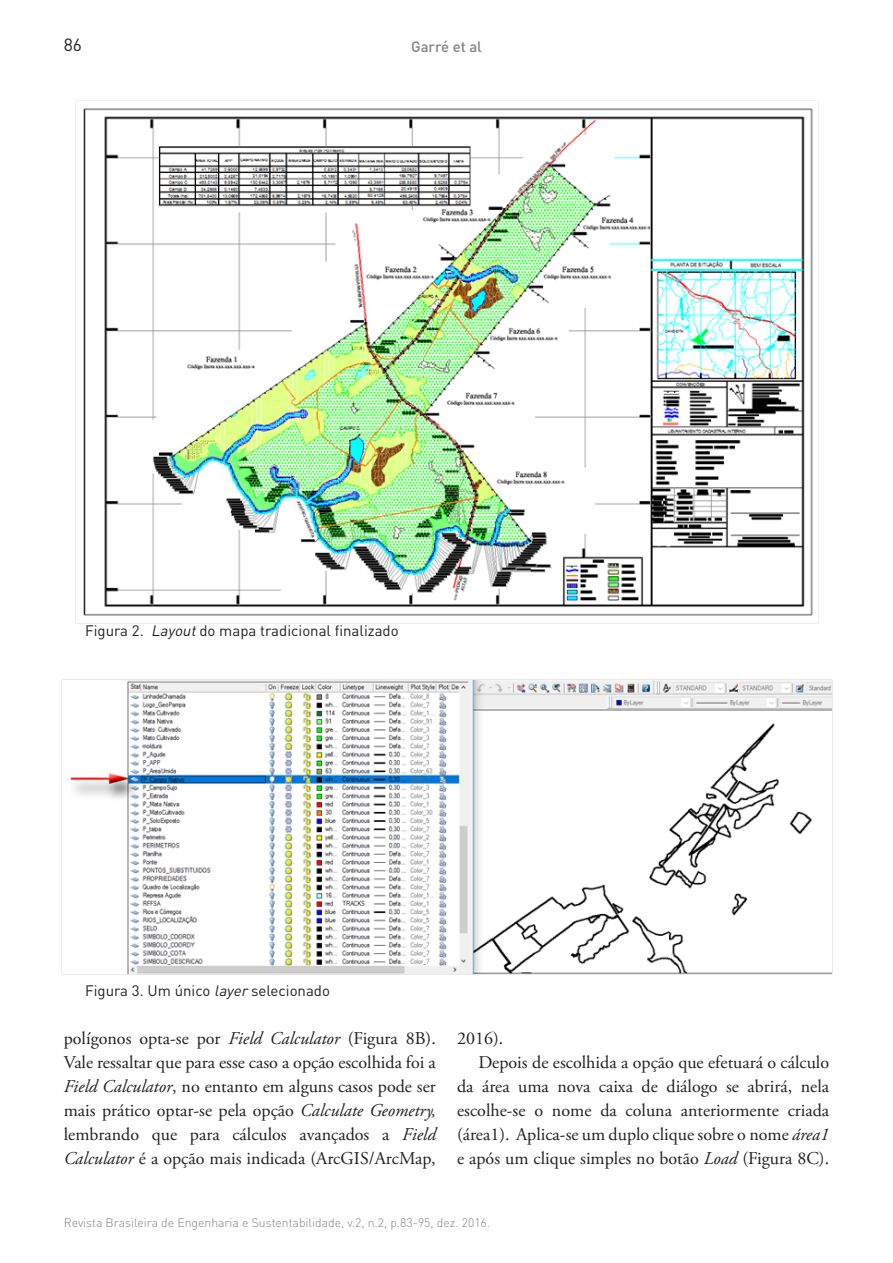
<style>
.page{position:relative;width:893px;height:1263px;background:#fff}
.page>*{position:absolute;margin:0;border:0;box-sizing:border-box;transform-origin:0 0}
.RBES_Corpo_de_texto{font:18px/24px "Adobe Garamond Pro";color:#231f20;text-align:justify}
.t1{font:17.55px "DIN";color:#231f20}
.RBES_Figura_H1{font:15px "DIN";color:#231f20}
.t2{font:500 14.85px "DIN";color:#808285}
.t3{font:300 12.3px "DIN";color:#808285}
.s1{font-style:italic}
</style>
<div class="page">
<img style="left:76px;top:100px;width:742px;height:516px">
<img style="left:61px;top:680px;width:772px;height:294px">
<p class="t1" style="left:64px;top:34px;width:20px">86</p>
<p class="t2" style="left:411px;top:37px;width:72px">Garré et al</p>
<p class="RBES_Figura_H1" style="left:85px;top:621px;width:315px">Figura 2. <span class="s1">Layout</span>do mapa tradicional finalizado</p>
<p class="RBES_Figura_H1" style="left:85px;top:981px;width:246px">Figura 3. Um único <span class="s1">layer</span>selecionado</p>
<p class="RBES_Corpo_de_texto" style="left:64px;top:1027px;width:374px">polígonos opta-se por <span class="s1">Field Calculator</span> (Figura 8B).<br>Vale ressaltar que para esse caso a opção escolhida foi a <span class="s1">Field Calculator</span>, no entanto em alguns casos pode ser mais prático optar-se pela opção <span class="s1">Calculate Geometry, </span>lembrando que para cálculos avançados a <span class="s1">Field Calculator</span> é a opção mais indicada (ArcGIS/ArcMap,</p>
<p class="RBES_Corpo_de_texto" style="left:457px;top:1027px;width:48px">2016).</p>
<p class="RBES_Corpo_de_texto" style="left:457px;top:1051px;width:374px;text-indent:21px">Depois de escolhida a opção que efetuará o cálculo da área uma nova caixa de diálogo se abrirá, nela escolhe-se o nome da coluna anteriormente criada (área1). Aplica-se um duplo clique sobre o nome <span class="s1">área1 </span>e após um clique simples no botão <span class="s1">Load</span> (Figura 8C).</p>
<p class="t3" style="left:64px;top:1215px;width:428px">Revista Brasileira de Engenharia e Sustentabilidade, v.2, n.2, p.83-95, dez. 2016.</p>
</div>
